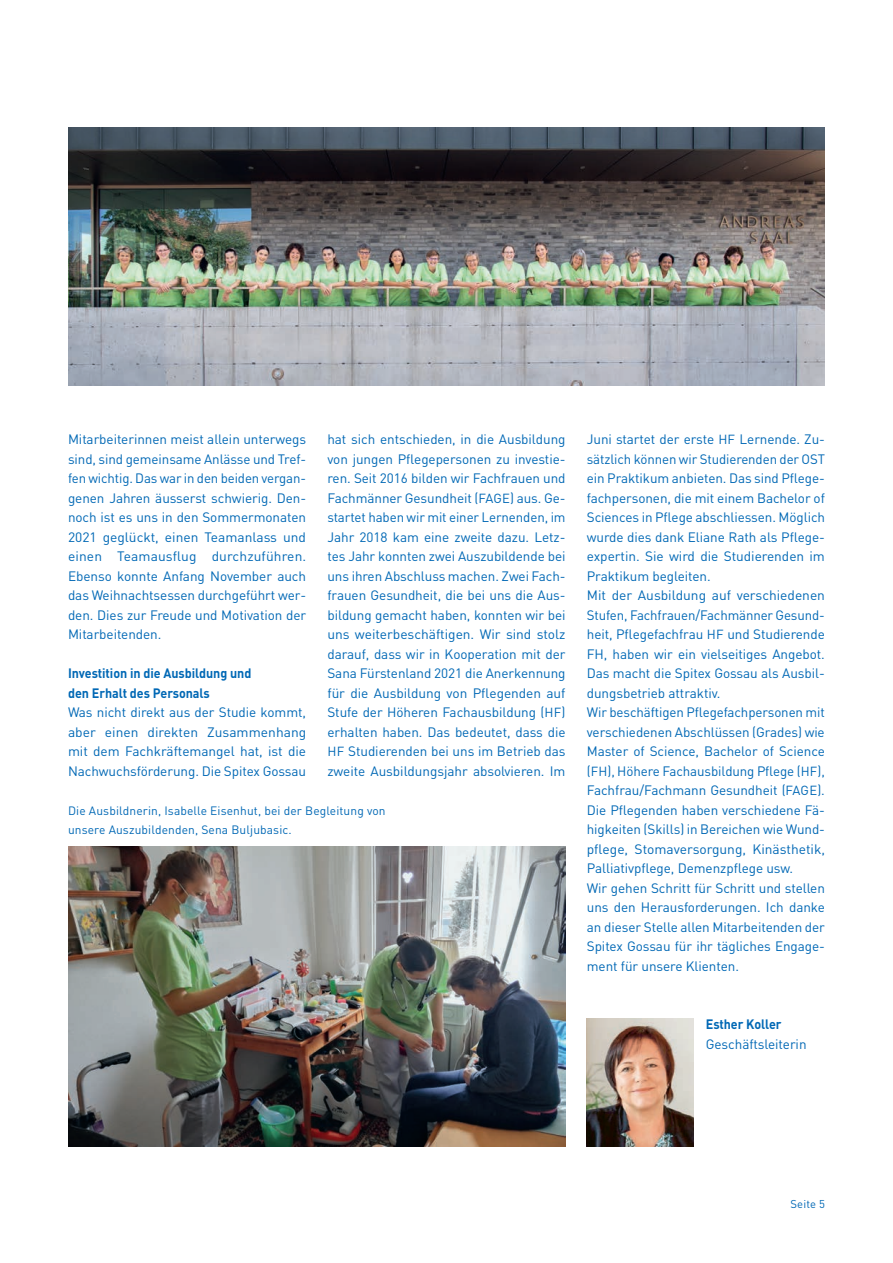
<style>
.page{position:relative;width:893px;height:1263px;background:#fff}
.page>*{position:absolute;margin:0;border:0;box-sizing:border-box;transform-origin:0 0}
.t1{font:13.5px/19.5px "DIN Pro";letter-spacing:-.005em;color:#0168b5;text-align:justify}
.t2{font:700 13.5px/19.5px "DIN Pro";letter-spacing:-.005em;color:#0168b5;scale:.93 1}
.t3{font:12px/19.5px "DIN Pro";letter-spacing:.01em;color:#0168b5}
.t4{font:11.25px "DIN Pro";letter-spacing:.01em;color:#0168b5}
.s1{font-size:13.05px}
</style>
<div class="page">
<img style="left:587px;top:1018px;width:106px;height:128px">
<img style="left:68px;top:128px;width:757px;height:258px">
<img style="left:68px;top:846px;width:498px;height:300px">
<p class="t1" style="left:327px;top:429px;width:240px">hat sich entschieden, in die Ausbildung von jungen Pflegepersonen zu investie&shy;ren. Seit 2016 bilden wir Fachfrauen und Fachmänner Gesundheit (<span class="s1">FAGE</span>) aus. Ge&shy;startet haben wir mit einer Lernenden, im Jahr 2018 kam eine zweite dazu. Letz&shy;tes Jahr konnten zwei Auszubildende bei uns ihren Abschluss machen. Zwei Fach&shy;frauen Gesundheit, die bei uns die Aus&shy;bildung gemacht haben, konnten wir bei uns weiterbeschäftigen. Wir sind stolz darauf, dass wir in Kooperation mit der Sana Fürstenland 2021 die Anerkennung für die Ausbildung von Pflegenden auf Stufe der Höheren Fachausbildung (<span class="s1">HF</span>) erhalten haben. Das bedeutet, dass die <span class="s1">HF</span> Studierenden bei uns im Betrieb das zweite Ausbildungsjahr absolvieren. Im</p>
<p class="t1" style="left:587px;top:429px;width:240px;text-align:left">Juni startet der erste <span class="s1">HF</span> Lernende. Zu&shy;sätzlich können wir Studierenden der OST ein Praktikum anbieten. Das sind Pflege&shy;fachpersonen, die mit einem Bachelor of Sciences in Pflege abschliessen. Möglich wurde dies dank Eliane Rath als Pflege&shy;expertin. Sie wird die Studierenden im Praktikum begleiten.<br>Mit der Ausbildung auf verschiedenen Stufen, Fachfrauen/Fachmänner Gesund&shy;heit, Pflegefachfrau <span class="s1">HF</span> und Studierende FH, haben wir ein vielseitiges Angebot.<br>Das macht die Spitex Gossau als Ausbil&shy;dungsbetrieb attraktiv.<br>Wir beschäftigen Pflegefachpersonen mit verschiedenen Abschlüssen (Grades) wie Master of Science, Bachelor of Science (<span class="s1">FH</span>), Höhere Fachausbildung Pflege (<span class="s1">HF</span>), Fachfrau/Fachmann Gesundheit (<span class="s1">FAGE</span>).<br>Die Pflegenden haben verschiedene Fä&shy;higkeiten (Skills) in Bereichen wie Wund&shy;pflege, Stomaversorgung, Kinästhetik, Palliativpflege, Demenzpflege usw.<br>Wir gehen Schritt für Schritt und stellen uns den Herausforderungen. Ich danke an dieser Stelle allen Mitarbeitenden der Spitex Gossau für ihr tägliches Engage&shy;ment für unsere Klienten.</p>
<p class="t1" style="left:68px;top:429px;width:240px">Mitarbeiterinnen meist allein unterwegs sind, sind gemeinsame Anlässe und Tref&shy;fen wichtig. Das war in den beiden vergan&shy;genen Jahren äusserst schwierig. Den&shy;noch ist es uns in den Sommermonaten 2021 geglückt, einen Teamanlass und einen Teamausflug durchzuführen.<br>Ebenso konnte Anfang November auch das Weihnachtsessen durchgeführt wer&shy;den. Dies zur Freude und Motivation der Mitarbeitenden.</p>
<p class="t2" style="left:68px;top:663px;width:199px">Investition in die Ausbildung und den Erhalt des Personals</p>
<p class="t1" style="left:68px;top:702px;width:240px">Was nicht direkt aus der Studie kommt, aber einen direkten Zusammenhang mit dem Fachkräftemangel hat, ist die Nachwuchsförderung. Die Spitex Gossau</p>
<p class="t3" style="left:68px;top:800px;width:319px">Die Ausbildnerin, Isabelle Eisenhut, bei der Begleitung von unsere Auszubildenden, Sena Buljubasic.</p>
<p class="t2" style="left:706px;top:1014px;width:83px">Esther Koller</p>
<p class="t1" style="left:706px;top:1033px;width:102px">Geschäftsleiterin</p>
<p class="t4" style="left:791px;top:1196px;width:36px">Seite 5</p>
</div>
